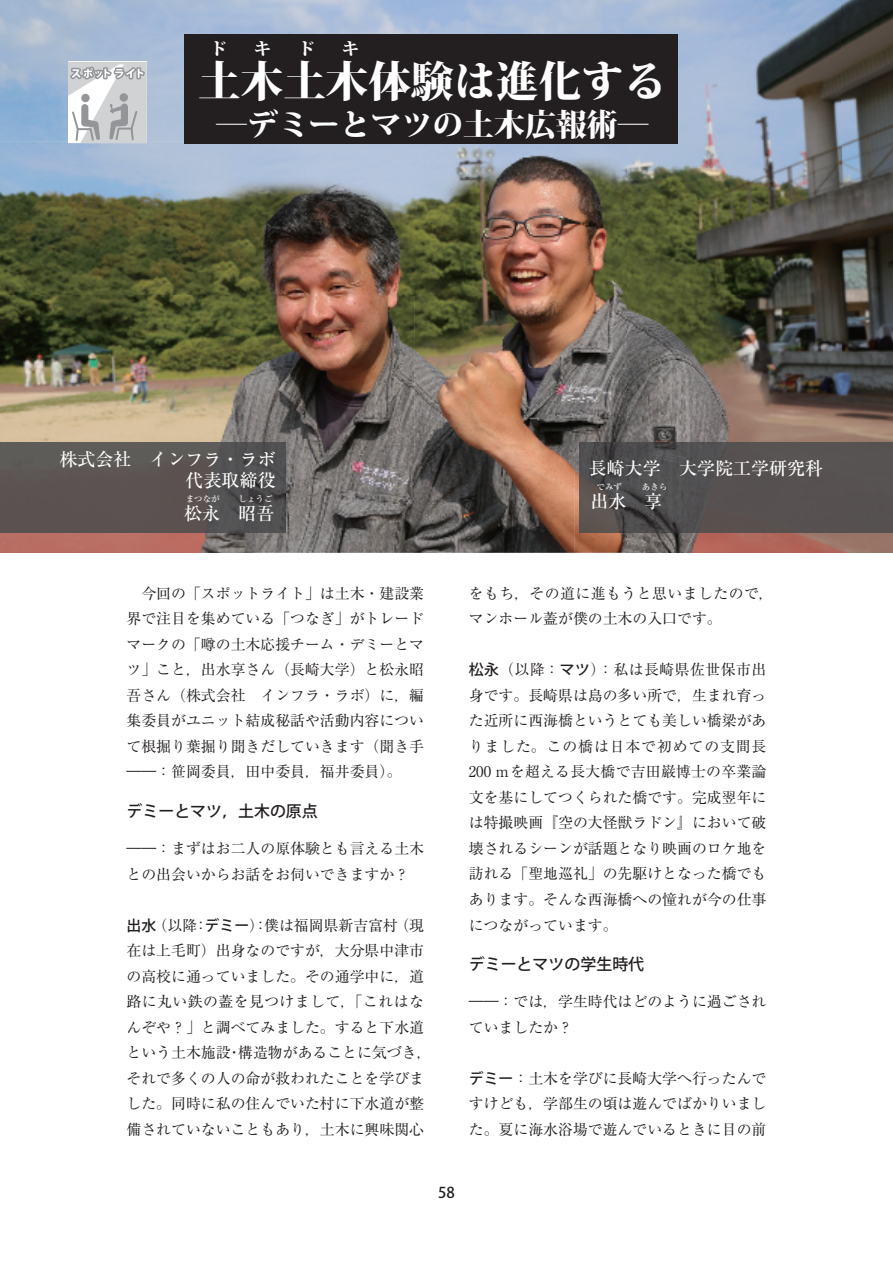
<style>
.page{position:relative;width:893px;height:1263px;background:#fff}
.page>*{position:absolute;margin:0;border:0;box-sizing:border-box;transform-origin:0 0}
.t1{font:800 42.6px "Koz Min Pr 6 N";color:#fff}
.t2{font:800 30.9px "Koz Min Pr 6 N";color:#fff}
.t3{font:500 18px/32.7px "Ryumin Pr 6 N";color:#fff}
.t4{font:800 17.1px "Koz Min Pr 6 N";color:#fff}
.t5{font:500 15.9px "Koz Go Pr 6 N";color:#231f20}
.t6{font:14.85px/25.5px "Ryumin Pr 6 N";color:#231f20;text-align:justify}
.t7{font:14.85px/25.5px "Ryumin Pr 6 N";letter-spacing:.03em;color:#231f20}
.t8{font:500 14.85px "Koz Go Pro";color:#231f20}
.t9{font:500 8.55px "Ryumin Pr 6 N";color:#fff}
.s1{font-family:"Koz Go Pr 6 N";font-weight:500}
</style>
<div class="page">
<img style="left:0;top:0;width:841px;height:296px">
<img style="left:841px;top:0;width:52px;height:443px">
<img style="left:0;top:296px;width:201px;height:147px">
<img style="left:201px;top:296px;width:427px;height:154px">
<img style="left:628px;top:296px;width:214px;height:147px">
<img style="left:254px;top:450px;width:374px;height:103px">
<img style="left:0;top:532px;width:254px;height:21px">
<img style="left:628px;top:532px;width:265px;height:21px">
<svg style="left:68px;top:62px;width:79px;height:81px"></svg>
<div style="left:184px;top:34px;width:494px;height:109px;background:#231f20"></div>
<img style="left:580px;top:443px;width:313px;height:89px">
<img style="left:0;top:443px;width:285px;height:89px">
<p class="t4" style="left:210px;top:39px;width:19px">ド</p>
<p class="t4" style="left:254px;top:39px;width:19px">キ</p>
<p class="t4" style="left:298px;top:39px;width:19px">ド</p>
<p class="t4" style="left:342px;top:39px;width:19px">キ</p>
<h1 class="t1" style="left:198px;top:57px;width:470px">土木土木体験は進化する</h1>
<h2 class="t2" style="left:216px;top:107px;width:434px">―デミーとマツの土木広報術―</h2>
<p class="t3" style="left:59px;top:448px;width:218px;line-height:21px;text-align:right">株式会社　インフラ・ラボ代表取締役</p>
<p class="t3" style="left:184px;top:496px;width:92px">松永　昭吾</p>
<p class="t9" style="left:186px;top:492px;width:36px">まつなが</p>
<p class="t9" style="left:239px;top:492px;width:36px">しょうご</p>
<p class="t3" style="left:589px;top:451px;width:236px">長崎大学　大学院工学研究科出水　享</p>
<p class="t9" style="left:596px;top:480px;width:27px">でみず</p>
<p class="t9" style="left:642px;top:480px;width:27px">あきら</p>
<p class="t6" style="left:126px;top:580px;width:299px">　今回の「スポットライト」は土木・建設業界で注目を集めている「つなぎ」がトレードマークの「噂の土木応援チーム・デミーとマツ」こと，出水享さん（長崎大学）と松永昭吾さん（株式会社　インフラ・ラボ）に，編集委員がユニット結成秘話や活動内容について根掘り葉掘り聞きだしていきます（聞き手――：笹岡委員，田中委員，福井委員）。</p>
<p class="t5" style="left:126px;top:802px;width:193px">デミーとマツ，土木の原点</p>
<p class="t6" style="left:126px;top:835px;width:299px">――：まずはお二人の原体験とも言える土木との出会いからお話をお伺いできますか？</p>
<p class="t6" style="left:126px;top:911px;width:307px;text-align:left"><span class="s1">出水</span>（以降：<span class="s1">デミー</span>）：僕は福岡県新吉富村（現在は上毛町）出身なのですが，大分県中津市の高校に通っていました。その通学中に，道路に丸い鉄の蓋を見つけまして，「これはなんぞや？」と調べてみました。すると下水道という土木施設・構造物があることに気づき，それで多くの人の命が救われたことを学びました。同時に私の住んでいた村に下水道が整備されていないこともあり，土木に興味関心</p>
<p class="t7" style="left:469px;top:580px;width:306px">をもち，その道に進もうと思いましたので，マンホール蓋が僕の土木の入口です。</p>
<p class="t6" style="left:469px;top:656px;width:299px"><span class="s1">松永</span>（以降：<span class="s1">マツ</span>）：私は長崎県佐世保市出身です。長崎県は島の多い所で，生まれ育った近所に西海橋というとても美しい橋梁がありました。この橋は日本で初めての支間長200 ｍを超える長大橋で吉田巌博士の卒業論文を基にしてつくられた橋です。完成翌年には特撮映画『空の大怪獣ラドン』において破壊されるシーンが話題となり映画のロケ地を訪れる「聖地巡礼」の先駆けとなった橋でもあります。そんな西海橋への憧れが今の仕事につながっています。</p>
<p class="t5" style="left:469px;top:955px;width:177px">デミーとマツの学生時代</p>
<p class="t6" style="left:469px;top:988px;width:299px">――：では，学生時代はどのように過ごされていましたか？</p>
<p class="t6" style="left:469px;top:1064px;width:299px"><span class="s1">デミー</span>：土木を学びに長崎大学へ行ったんですけども，学部生の頃は遊んでばかりいました。夏に海水浴場で遊んでいるときに目の前</p>
<p class="t8" style="left:438px;top:1183px;width:18px">58</p>
</div>
